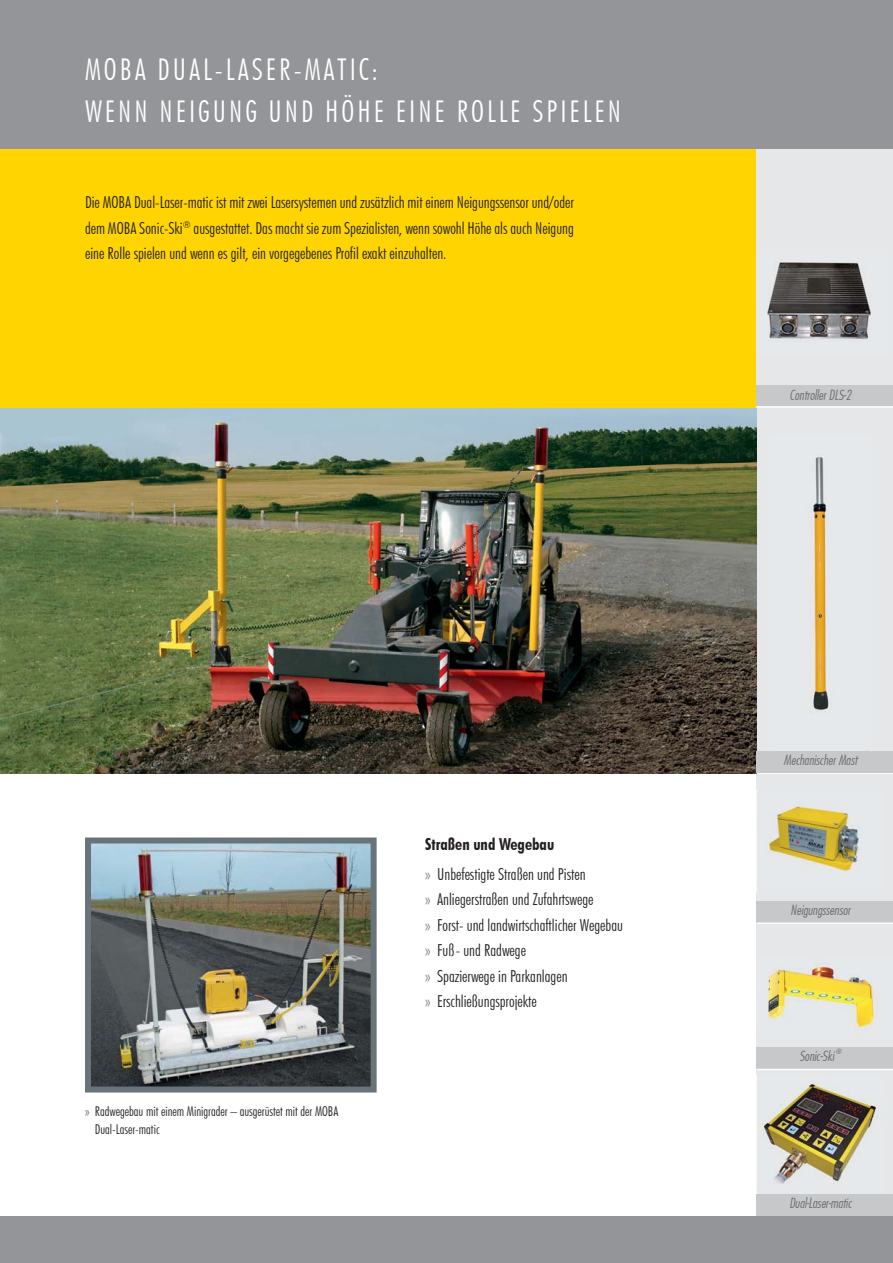
<style>
.page{position:relative;width:893px;height:1263px;background:#fff}
.page>*{position:absolute;margin:0;border:0;box-sizing:border-box;transform-origin:0 0}
.t1{font:300 condensed 30px/42px "Futura BT";letter-spacing:.1em;color:#fff}
.t2{font:300 condensed 16.5px/25.5px "Futura BT";color:#231f20}
.t3{font:13.5px "Futura Lt Cn BT Italic";color:#6d6e70}
.t4{font:300 condensed 13.5px/18px "Futura BT";color:#231f20}
.t5{font:7.05px "Futura Lt Cn BT Italic";color:#6d6e70}
.s1{color:#6d6e70}
.s2{font-weight:700}
.s3{color:#808285}
</style>
<div class="page">
<div style="left:0;top:149px;width:884px;height:259px;background:#ffd400"></div>
<div style="left:757px;top:149px;width:136px;height:1114px;background:#e6e7e8"></div>
<div style="left:0;top:0;width:893px;height:149px;background:#939598"></div>
<div style="left:0;top:1216px;width:893px;height:47px;background:#939598"></div>
<img style="left:0;top:408px;width:757px;height:366px">
<hr style="left:757px;top:772px;width:136px;height:2px;background:#fff">
<div style="left:757px;top:751px;width:136px;height:21px;background:#c6c8ca"></div>
<div style="left:757px;top:901px;width:136px;height:21px;background:#c6c8ca"></div>
<div style="left:757px;top:386px;width:136px;height:21px;background:#c6c8ca"></div>
<div style="left:757px;top:1194px;width:136px;height:21px;background:#c6c8ca"></div>
<hr style="left:756px;top:406px;width:137px;height:2px;background:#fff">
<hr style="left:757px;top:923px;width:136px;height:1px;background:#fff">
<img style="left:92px;top:845px;width:278px;height:241px">
<div style="left:85px;top:838px;width:292px;height:255px;border:6px solid #69737a"></div>
<div style="left:757px;top:1047px;width:136px;height:21px;background:#c6c8ca"></div>
<hr style="left:757px;top:1069px;width:136px;height:1px;background:#fff">
<img style="left:768px;top:806px;width:92px;height:65px">
<img style="left:756px;top:1083px;width:121px;height:112px">
<img style="left:756px;top:957px;width:120px;height:81px">
<img style="left:769px;top:457px;width:60px;height:295px">
<img style="left:756px;top:250px;width:115px;height:105px">
<h1 class="t1" style="left:85px;top:49px;width:537px">MOBA DUAL-LASER-MATIC:<br>WENN NEIGUNG UND HÖHE EINE ROLLE SPIELEN</h1>
<p class="t2" style="left:85px;top:190px;width:490px;text-align:justify">Die MOBA Dual-Laser-matic ist mit zwei Lasersystemen und zusätzlich mit einem Neigungssensor und/oder dem MOBA Sonic-Ski<sup>®</sup> ausgestattet. Das macht sie zum Spezialisten, wenn sowohl Höhe als auch Neigung eine Rolle spielen und wenn es gilt, ein vorgegebenes Profil exakt einzuhalten.</p>
<p class="t4" style="left:95px;top:1102px;width:245px;text-indent:-10px"><span class="s1">»</span> Radwegebau mit einem Minigrader – ausgerüstet mit der MOBA<br>Dual-Laser-matic</p>
<p class="t2" style="left:425px;top:829px;width:162px;line-height:29.7px"><span class="s2">Straßen und Wegebau<br></span><span class="s3">»</span> Unbefestigte Straßen und Pisten</p>
<p class="t2" style="left:425px;top:887px;width:199px"><span class="s3">»</span> Anliegerstraßen und Zufahrtswege<br><span class="s3">»</span> Forst- und landwirtschaftlicher Wegebau <span class="s3">»</span> Fuß- und Radwege<br><span class="s3">»</span> Spazierwege in Parkanlagen<br><span class="s3">»</span> Erschließungsprojekte</p>
<p class="t3" style="left:789px;top:389px;width:63px">Controller DLS-2</p>
<p class="t3" style="left:783px;top:754px;width:75px">Mechanischer Mast</p>
<p class="t3" style="left:790px;top:904px;width:61px">Neigungssensor</p>
<p class="t3" style="left:799px;top:1050px;width:36px">Sonic-Ski</p>
<p class="t5" style="left:836px;top:1049px;width:7px">®</p>
<p class="t3" style="left:789px;top:1197px;width:64px">Dual-Laser-matic</p>
</div>
